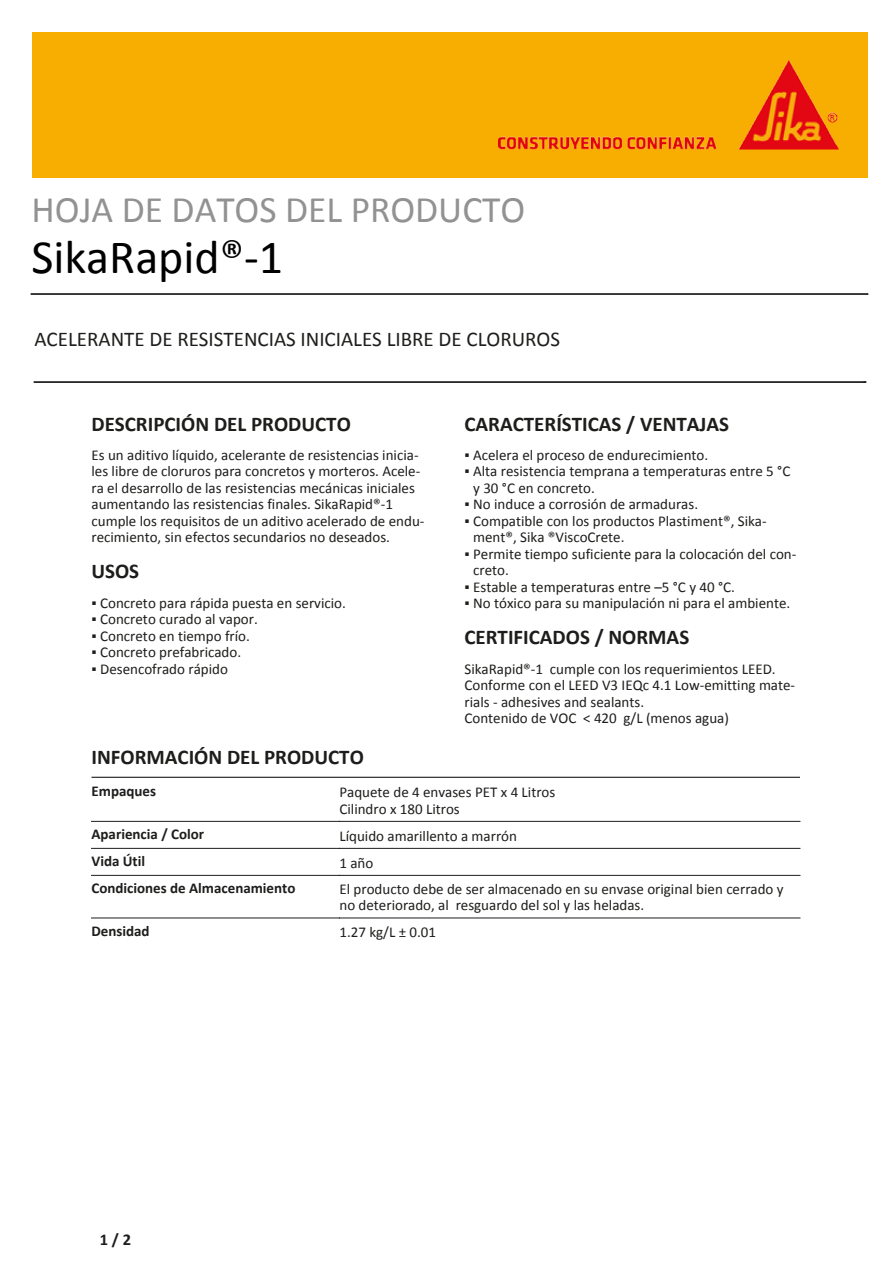
<style>
.page{position:relative;width:893px;height:1263px;background:#fff}
.page>*{position:absolute;margin:0;border:0;box-sizing:border-box;transform-origin:0 0}
.t1{font:48px "Calibri";color:#000}
.t2{font:37.5px "Calibri";color:#929292}
.t3{font:700 21px "Calibri";color:#1d1d1b}
.t4{font:21px "Calibri";color:#1d1d1b}
.t5{font:700 16.5px "Calibri";color:#1d1d1b}
.t6{font:15px/16.5px "Calibri";color:#1d1d1b}
.t7{font:700 15px "Calibri";color:#1d1d1b}
</style>
<div class="page">
<div style="left:32px;top:32px;width:835px;height:146px;background:#f8ae00"></div>
<img style="left:499px;top:61px;width:340px;height:88px">
<hr style="left:32px;top:293px;width:835px;height:2px;background:#1d1d1b">
<hr style="left:34px;top:381px;width:830px;height:2px;background:#1d1d1b">
<hr style="left:92px;top:777px;width:708px;height:1px;background:#1d1d1b">
<hr style="left:92px;top:821px;width:247px;height:1px;background:#1d1d1b">
<hr style="left:339px;top:821px;width:461px;height:1px;background:#1d1d1b">
<hr style="left:92px;top:848px;width:247px;height:1px;background:#1d1d1b">
<hr style="left:339px;top:848px;width:461px;height:1px;background:#1d1d1b">
<hr style="left:92px;top:875px;width:247px;height:1px;background:#1d1d1b">
<hr style="left:339px;top:875px;width:461px;height:1px;background:#1d1d1b">
<hr style="left:92px;top:917px;width:247px;height:1px;background:#1d1d1b">
<hr style="left:339px;top:917px;width:461px;height:1px;background:#1d1d1b">
<h2 class="t2" style="left:32px;top:184px;width:495px">HOJA DE DATOS DEL PRODUCTO</h2>
<h1 class="t1" style="left:32px;top:224px;width:253px">SikaRapid®-1</h1>
<h3 class="t4" style="left:34px;top:324px;width:527px">ACELERANTE DE RESISTENCIAS INICIALES LIBRE DE CLORUROS</h3>
<h3 class="t3" style="left:91px;top:409px;width:261px">DESCRIPCIÓN DEL PRODUCTO</h3>
<p class="t6" style="left:92px;top:446px;width:334px">Es un aditivo líquido, acelerante de resistencias inicia&shy;les libre de cloruros para concretos y morteros. Acele&shy;ra el desarrollo de las resistencias mecánicas iniciales aumentando las resistencias finales. SikaRapid®-1 cumple los requisitos de un aditivo acelerado de endu&shy;recimiento, sin efectos secundarios no deseados.</p>
<h3 class="t3" style="left:92px;top:556px;width:49px">USOS</h3>
<p class="t6" style="left:92px;top:594px;width:256px">▪ Concreto para rápida puesta en servicio.</p>
<p class="t6" style="left:92px;top:610px;width:168px">▪ Concreto curado al vapor.</p>
<p class="t6" style="left:92px;top:627px;width:160px">▪ Concreto en tiempo frío.</p>
<p class="t6" style="left:92px;top:643px;width:151px">▪ Concreto prefabricado.</p>
<p class="t6" style="left:92px;top:660px;width:138px">▪ Desencofrado rápido</p>
<h3 class="t3" style="left:464px;top:409px;width:266px">CARACTERÍSTICAS / VENTAJAS</h3>
<p class="t6" style="left:464px;top:446px;width:245px">▪ Acelera el proceso de endurecimiento.</p>
<p class="t6" style="left:473px;top:463px;width:319px;text-indent:-9px">▪ Alta resistencia temprana a temperaturas entre 5 °C y 30 °C en concreto.</p>
<p class="t6" style="left:464px;top:496px;width:235px">▪ No induce a corrosión de armaduras.</p>
<p class="t6" style="left:473px;top:512px;width:295px;text-indent:-9px">▪ Compatible con los productos Plastiment®, Sika&shy;ment®, Sika ®ViscoCrete.</p>
<p class="t6" style="left:473px;top:545px;width:325px;text-indent:-9px">▪ Permite tiempo suficiente para la colocación del con&shy;creto.</p>
<p class="t6" style="left:464px;top:578px;width:272px">▪ Estable a temperaturas entre –5 °C y 40 °C.</p>
<p class="t6" style="left:464px;top:595px;width:327px">▪ No tóxico para su manipulación ni para el ambiente.</p>
<h3 class="t3" style="left:464px;top:622px;width:226px">CERTIFICADOS / NORMAS</h3>
<p class="t6" style="left:464px;top:660px;width:332px">SikaRapid®-1 cumple con los requerimientos LEED.<br>Conforme con el LEED V3 IEQc 4.1 Low-emitting mate&shy;rials - adhesives and sealants.<br>Contenido de VOC &lt; 420 g/L (menos agua)</p>
<h3 class="t3" style="left:92px;top:742px;width:274px">INFORMACIÓN DEL PRODUCTO</h3>
<p class="t7" style="left:92px;top:780px;width:66px">Empaques</p>
<p class="t6" style="left:339px;top:784px;width:217px">Paquete de 4 envases PET x 4 Litros<br>Cilindro x 180 Litros</p>
<p class="t7" style="left:92px;top:824px;width:114px">Apariencia / Color</p>
<p class="t6" style="left:339px;top:827px;width:179px">Líquido amarillento a marrón</p>
<p class="t7" style="left:92px;top:851px;width:55px">Vida Útil</p>
<p class="t6" style="left:339px;top:854px;width:35px">1 año</p>
<p class="t7" style="left:92px;top:878px;width:205px">Condiciones de Almacenamiento</p>
<p class="t6" style="left:339px;top:881px;width:446px;line-height:16px">El producto debe de ser almacenado en su envase original bien cerrado y no deteriorado, al resguardo del sol y las heladas.</p>
<p class="t7" style="left:92px;top:920px;width:60px">Densidad</p>
<p class="t6" style="left:339px;top:924px;width:98px">1.27 kg/L ± 0.01</p>
<p class="t5" style="left:100px;top:1228px;width:33px">1 / 2</p>
</div>
